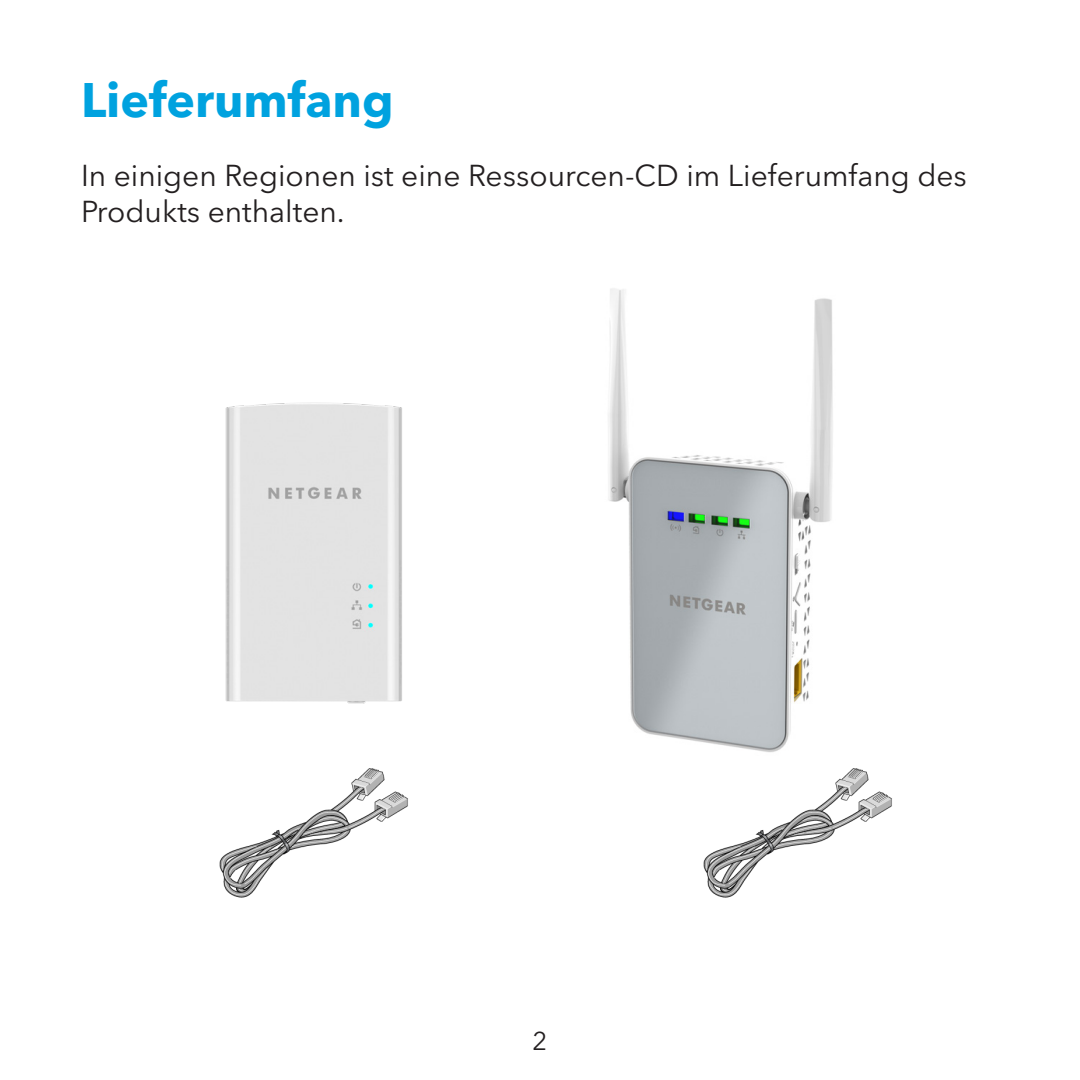
<style>
.page{position:relative;width:1080px;height:1080px;background:#fff}
.page>*{position:absolute;margin:0;border:0;box-sizing:border-box;transform-origin:0 0}
.h1_head{font:700 48px "Avenir Next LT Pro";color:#00a2df}
.p0_body{font:30px/36px "Avenir Next LT Pro";color:#231f20}
.t1{font:25.5px "Avenir Next LT Pro";color:#231f20}
</style>
<div class="page">
<img style="left:225px;top:402px;width:177px;height:302px">
<img style="left:219px;top:768px;width:189px;height:130px">
<img style="left:608px;top:288px;width:225px;height:464px">
<img style="left:703px;top:768px;width:189px;height:130px">
<p class="h1_head" style="left:81px;top:71px;width:314px">Lieferumfang</p>
<p class="p0_body" style="left:81px;top:158px;width:887px">In einigen Regionen ist eine Ressourcen-CD im Lieferumfang des<br>Produkts enthalten.</p>
<p class="t1" style="left:533px;top:1026px;width:16px">2</p>
</div>
